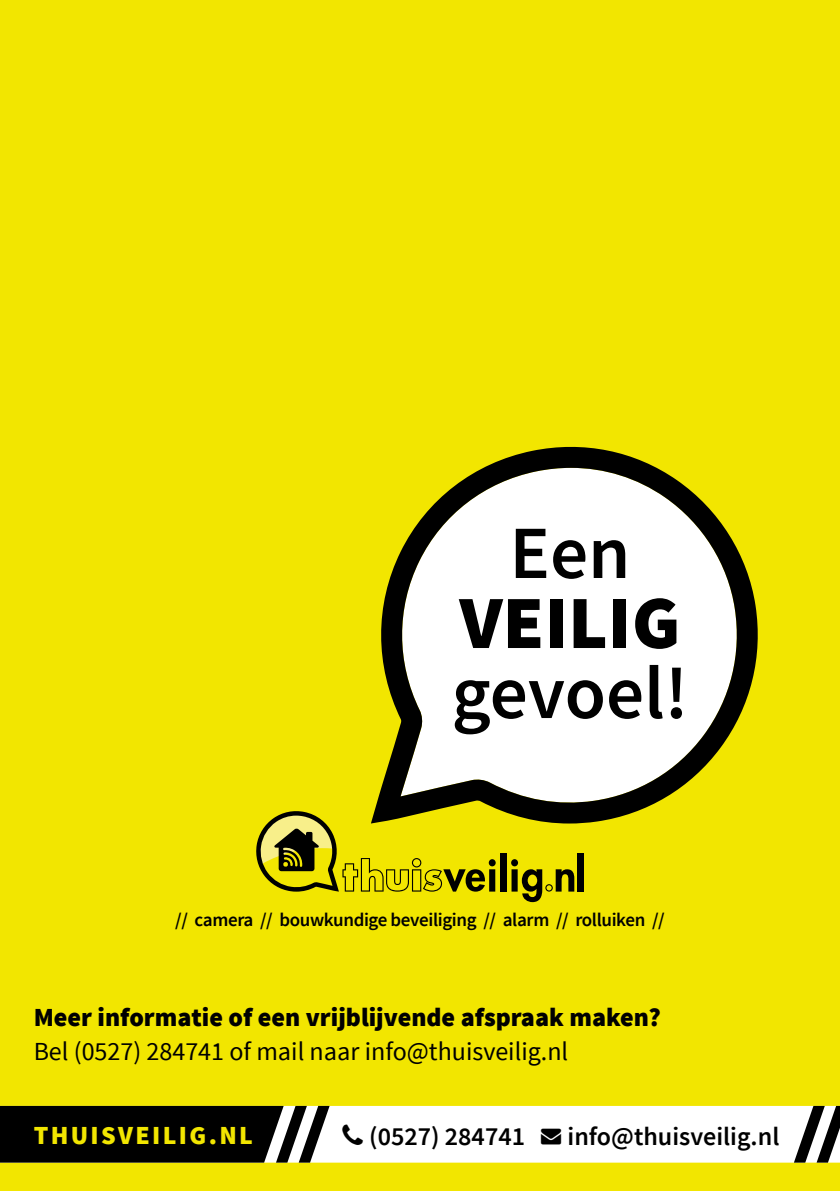
<style>
.page{position:relative;width:840px;height:1191px;background:#fff}
.page>*{position:absolute;margin:0;border:0;box-sizing:border-box;transform-origin:0 0}
.t1{font:600 75.2px "Source Sans Pro";color:#000}
.t2{font:900 75.2px "Source Sans Pro";color:#000}
.t3{font:900 26px "Source Sans Pro";color:#000}
.t4{font:26px "Source Sans Pro";color:#000}
.t5{font:600 26px "Source Sans Pro";color:#000}
.t6{font:900 26px "Source Sans Pro";letter-spacing:.09em;color:#f2e600}
.t7{font:600 19px "Source Sans Pro";letter-spacing:-.02em;color:#000}
</style>
<div class="page">
<div style="left:0;top:0;width:839px;height:1191px;background:#f2e600"></div>
<div style="left:0;top:1106px;width:839px;height:56px;background:#fff"></div>
<svg style="left:0;top:1106px;width:329px;height:56px;background:#191919"></svg>
<svg style="left:794px;top:1106px;width:45px;height:56px"></svg>
<svg style="left:374px;top:446px;width:384px;height:377px;fill:#fff"></svg>
<div style="left:577px;top:853px;width:6px;height:38px;background:#000"></div>
<div style="left:500px;top:853px;width:6px;height:38px;background:#000"></div>
<svg style="left:511px;top:859px;width:63px;height:43px"></svg>
<svg style="left:256px;top:811px;width:239px;height:80px"></svg>
<h1 class="t1" style="left:509px;top:505px;width:122px">Een</h1>
<h1 class="t2" style="left:459px;top:574px;width:222px">VEILIG</h1>
<h1 class="t1" style="left:451px;top:645px;width:238px">gevoel!</h1>
<p class="t7" style="left:175px;top:907px;width:490px">// camera // bouwkundige beveiliging // alarm // rolluiken //</p>
<h2 class="t3" style="left:34px;top:1000px;width:628px">Meer informatie of een vrijblijvende afspraak maken?</h2>
<h2 class="t4" style="left:34px;top:1035px;width:535px">Bel (0527) 284741 of mail naar info@thuisveilig.nl</h2>
<h2 class="t6" style="left:34px;top:1118px;width:221px">THUISVEILIG.NL</h2>
<h2 class="t5" style="left:369px;top:1119px;width:411px">(0527) 284741 → info@thuisveilig.nl</h2>
</div>
